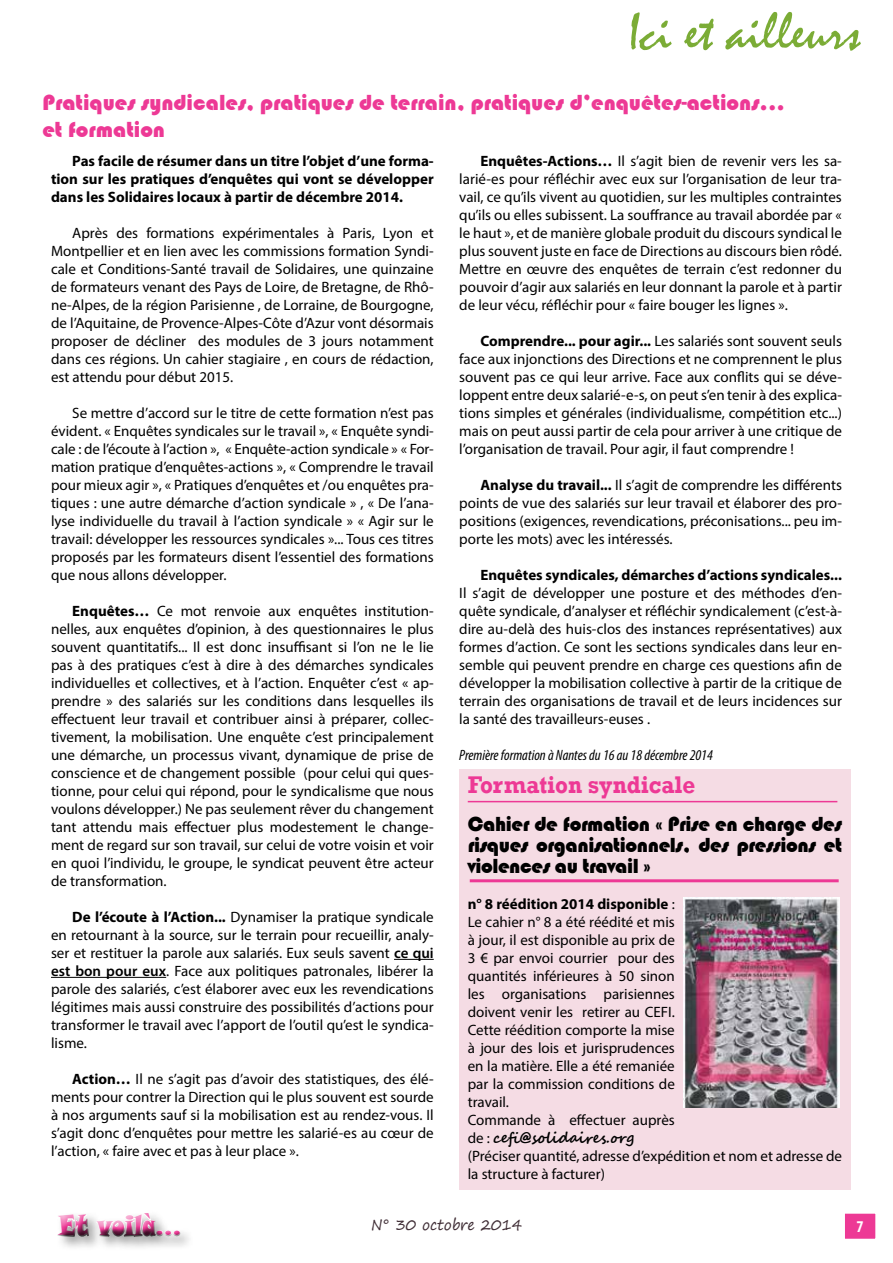
<style>
.page{position:relative;width:893px;height:1263px;background:#fff}
.page>*{position:absolute;margin:0;border:0;box-sizing:border-box;transform-origin:0 0}
.t1{font:54px "Mistral";color:#7bac36}
.t2{font:28.2px "Snap ITC";letter-spacing:.01em;color:#ed3995;scale:.73 1}
.t3{font:700 24.75px "Rockwell";color:#ed3995;scale:.91 1}
.t4{font:22.5px/27px "Bauhaus 93";color:#ed3995}
.t5{font:21px/21px "Bauhaus 93";letter-spacing:-.02em;color:#000;text-align:justify}
.t6{font:700 condensed 16.5px "Myriad Pro";color:#fff}
.t7{font:15px/18px "Myriad Pro";color:#000;text-align:justify}
.t8{font:700 15px/18px "Myriad Pro";color:#000;text-align:justify}
.t9{font:italic condensed 15px "Myriad Pro";color:#000}
.t10{font:700 15px "Segoe Script";color:#000}
.t11{font:15px "Segoe Print";color:#412f37;scale:.95 1}
.s1{font-weight:700}
.s2{font-weight:600}
.s3{font-family:"Myriad Pro";font-weight:400}
</style>
<div class="page">
<div style="left:843px;top:1212px;width:34px;height:28px;background:#ed3995"></div>
<div style="left:842px;top:1211px;width:36px;height:31px;border:3px solid #fff"></div>
<div style="left:50px;top:1207px;width:141px;height:40px;background:#000;opacity:.75"></div>
<hr style="left:394px;top:959px;width:40px;height:1px;background:#000">
<hr style="left:51px;top:977px;width:115px;height:1px;background:#000">
<div style="left:459px;top:769px;width:391px;height:420px;background:#f5dce4"></div>
<hr style="left:470px;top:879px;width:369px;height:3px;background:#ed3995">
<hr style="left:468px;top:801px;width:369px;height:1px;background:#ed3995">
<img style="left:683px;top:897px;width:157px;height:211px">
<h1 class="t1" style="left:628px;top:0;width:234px">Ici et ailleurs</h1>
<h3 class="t4" style="left:43px;top:89px;width:744px">Pratiques syndicales, pratiques de terrain, pratiques d’enquêtes-actions... et formation</h3>
<p class="t8" style="left:51px;top:151px;width:384px;text-indent:21px">Pas facile de résumer dans un titre l’objet d’une forma&shy;tion sur les pratiques d’enquêtes qui vont se développer dans les Solidaires locaux à partir de décembre 2014.</p>
<p class="t7" style="left:51px;top:223px;width:384px;text-indent:21px">Après des formations expérimentales à Paris, Lyon et Montpellier et en lien avec les commissions formation Syndi&shy;cale et Conditions-Santé travail de Solidaires, une quinzaine de formateurs venant des Pays de Loire, de Bretagne, de Rhô&shy;ne-Alpes, de la région Parisienne , de Lorraine, de Bourgogne, de l’Aquitaine, de Provence-Alpes-Côte d’Azur vont désormais proposer de décliner des modules de 3 jours notamment dans ces régions. Un cahier stagiaire , en cours de rédaction, est attendu pour début 2015.</p>
<p class="t7" style="left:51px;top:403px;width:384px;text-indent:21px">Se mettre d’accord sur le titre de cette formation n’est pas évident. « Enquêtes syndicales sur le travail », « Enquête syndi&shy;cale : de l’écoute à l’action », « Enquête-action syndicale » « For&shy;mation pratique d’enquêtes-actions », « Comprendre le travail pour mieux agir », « Pratiques d’enquêtes et /ou enquêtes pra&shy;tiques : une autre démarche d’action syndicale » , « De l’ana&shy;lyse individuelle du travail à l’action syndicale » « Agir sur le travail: développer les ressources syndicales »... Tous ces titres proposés par les formateurs disent l’essentiel des formations que nous allons développer.</p>
<p class="t7" style="left:51px;top:601px;width:384px;text-indent:21px"><span class="s1">Enquêtes…</span> Ce mot renvoie aux enquêtes institution&shy;nelles, aux enquêtes d’opinion, à des questionnaires le plus souvent quantitatifs... Il est donc insuffisant si l’on ne le lie pas à des pratiques c’est à dire à des démarches syndicales individuelles et collectives, et à l’action. Enquêter c’est « ap&shy;prendre » des salariés sur les conditions dans lesquelles ils effectuent leur travail et contribuer ainsi à préparer, collec&shy;tivement, la mobilisation. Une enquête c’est principalement une démarche, un processus vivant, dynamique de prise de conscience et de changement possible (pour celui qui ques&shy;tionne, pour celui qui répond, pour le syndicalisme que nous voulons développer.) Ne pas seulement rêver du changement tant attendu mais effectuer plus modestement le change&shy;ment de regard sur son travail, sur celui de votre voisin et voir en quoi l’individu, le groupe, le syndicat peuvent être acteur de transformation.</p>
<p class="t7" style="left:51px;top:907px;width:384px;text-indent:21px"><span class="s1">De l’écoute à l’Action...</span> Dynamiser la pratique syndicale en retournant à la source, sur le terrain pour recueillir, analy&shy;ser et restituer la parole aux salariés. Eux seuls savent <span class="s2">ce qui est bon pour eux</span>. Face aux politiques patronales, libérer la parole des salariés, c’est élaborer avec eux les revendications légitimes mais aussi construire des possibilités d’actions pour transformer le travail avec l’apport de l’outil qu’est le syndica&shy;lisme.</p>
<p class="t7" style="left:51px;top:1069px;width:384px;text-indent:21px"><span class="s1">Action…</span> Il ne s’agit pas d’avoir des statistiques, des élé&shy;ments pour contrer la Direction qui le plus souvent est sourde à nos arguments sauf si la mobilisation est au rendez-vous. Il s’agit donc d’enquêtes pour mettre les salarié-es au cœur de l’action, « faire avec et pas à leur place ».</p>
<p class="t7" style="left:459px;top:151px;width:384px;text-indent:21px"><span class="s1">Enquêtes-Actions…</span> Il s’agit bien de revenir vers les sa&shy;larié-es pour réfléchir avec eux sur l’organisation de leur tra&shy;vail, ce qu’ils vivent au quotidien, sur les multiples contraintes qu’ils ou elles subissent. La souffrance au travail abordée par « le haut », et de manière globale produit du discours syndical le plus souvent juste en face de Directions au discours bien rôdé.<br>Mettre en œuvre des enquêtes de terrain c’est redonner du pouvoir d’agir aux salariés en leur donnant la parole et à partir de leur vécu, réfléchir pour « faire bouger les lignes ».</p>
<p class="t7" style="left:459px;top:331px;width:384px;text-indent:21px"><span class="s1">Comprendre... pour agir...</span> Les salariés sont souvent seuls face aux injonctions des Directions et ne comprennent le plus souvent pas ce qui leur arrive. Face aux conflits qui se déve&shy;loppent entre deux salarié-e-s, on peut s’en tenir à des explica&shy;tions simples et générales (individualisme, compétition etc...) mais on peut aussi partir de cela pour arriver à une critique de l’organisation de travail. Pour agir, il faut comprendre !</p>
<p class="t7" style="left:459px;top:475px;width:384px;text-indent:21px"><span class="s1">Analyse du travail...</span> Il s’agit de comprendre les différents points de vue des salariés sur leur travail et élaborer des pro&shy;positions (exigences, revendications, préconisations... peu im&shy;porte les mots) avec les intéressés.</p>
<p class="t8" style="left:480px;top:565px;width:363px">Enquêtes syndicales, démarches d’actions syndicales...</p>
<p class="t7" style="left:459px;top:583px;width:384px">Il s’agit de développer une posture et des méthodes d’en&shy;quête syndicale, d’analyser et réfléchir syndicalement (c’est-à&shy;dire au-delà des huis-clos des instances représentatives) aux formes d’action. Ce sont les sections syndicales dans leur en&shy;semble qui peuvent prendre en charge ces questions afin de développer la mobilisation collective à partir de la critique de terrain des organisations de travail et de leurs incidences sur la santé des travailleurs-euses .</p>
<p class="t9" style="left:459px;top:746px;width:255px">Première formation à Nantes du 16 au 18 décembre 2014</p>
<h3 class="t3" style="left:468px;top:769px;width:252px">Formation syndicale</h3>
<h3 class="t5" style="left:468px;top:813px;width:376px">Cahier de formation « Prise en charge des risques organisationnels, des pressions et violences au travail »</h3>
<p class="t7" style="left:468px;top:894px;width:209px;text-align:left"><span class="s1">n° 8 réédition 2014 disponible</span> :<br>Le cahier n° 8 a été réédité et mis à jour, il est disponible au prix de<br>3 € par envoi courrier pour des quantités inférieures à 50 sinon les organisations parisiennes doivent venir les retirer au CEFI.<br>Cette réédition comporte la mise à jour des lois et jurisprudences en la matière. Elle a été remaniée par la commission conditions de travail.<br>Commande à effectuer auprès</p>
<p class="t10" style="left:468px;top:1125px;width:168px"><span class="s3">de :</span> cefi@solidaires.org</p>
<p class="t7" style="left:468px;top:1146px;width:376px">(Préciser quantité, adresse d’expédition et nom et adresse de la structure à facturer)</p>
<h2 class="t2" style="left:59px;top:1207px;width:169px">Et voilà...</h2>
<p class="t11" style="left:371px;top:1211px;width:161px">n° 30 octobre 2014</p>
<p class="t6" style="left:857px;top:1216px;width:9px">7</p>
</div>
